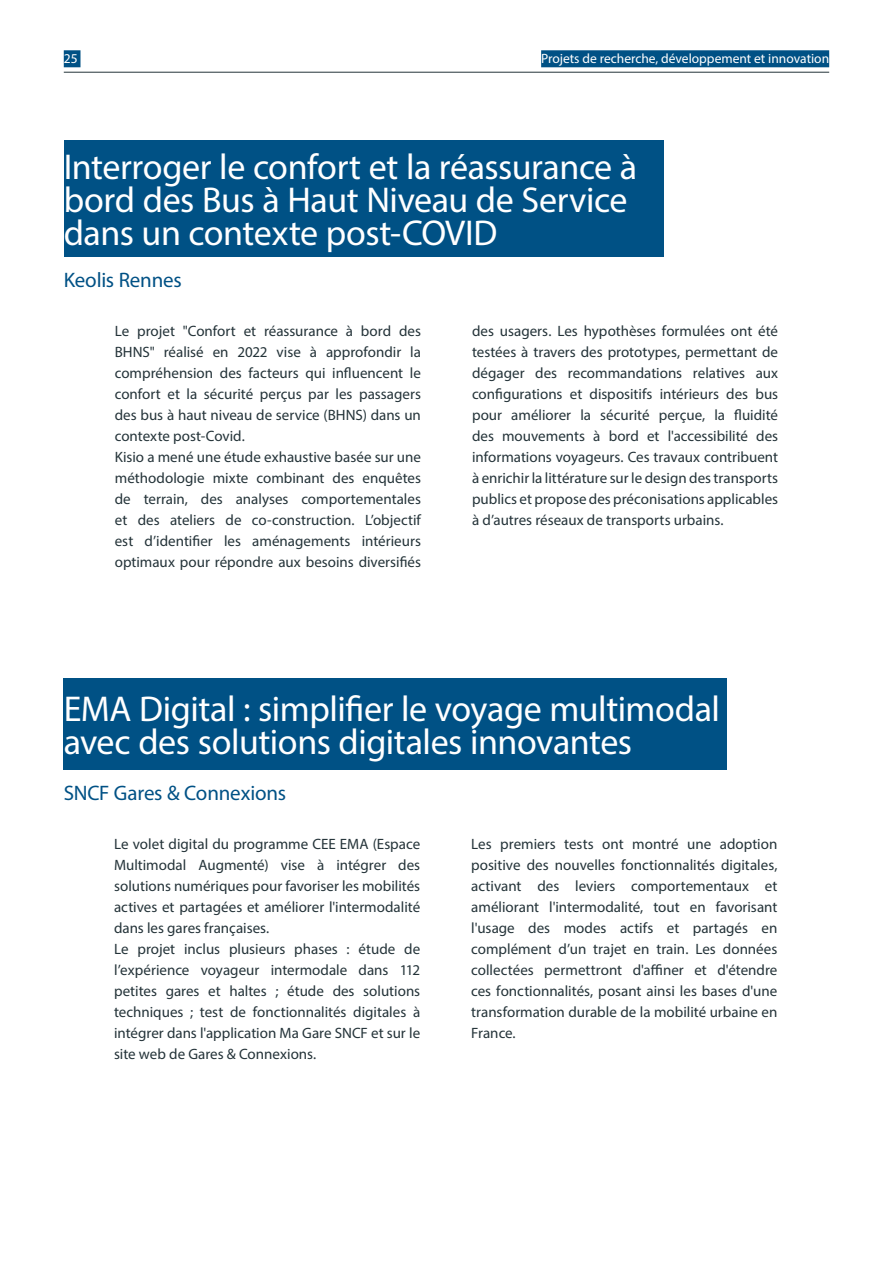
<style>
.page{position:relative;width:893px;height:1263px;background:#fff}
.page>*{position:absolute;margin:0;border:0;box-sizing:border-box;transform-origin:0 0}
.Heading_-_Align_Left{font:36px/33px "Myriad Pro";letter-spacing:-.015em;color:#fff}
.Body_Text_-_Regular__Justify{font:21px "Myriad Pro";letter-spacing:-.01em;color:#005185}
.Body_Text_-_Regular__Justify-2{font:15px/21px "Myriad Pro";color:#243339;text-align:justify}
.t1{font:13.5px "Myriad Pro";color:#fff}
</style>
<div class="page">
<div style="left:64px;top:140px;width:599px;height:116px;background:#005185"></div>
<div style="left:64px;top:678px;width:663px;height:91px;background:#005185"></div>
<hr style="left:64px;top:72px;width:765px;height:1px;background:#243339">
<div style="left:64px;top:50px;width:16px;height:17px;background:#005185"></div>
<div style="left:541px;top:50px;width:288px;height:17px;background:#005185"></div>
<p class="t1" style="left:64px;top:50px;width:15px">25</p>
<p class="t1" style="left:541px;top:50px;width:290px">Projets de recherche, développement et innovation</p>
<p class="Heading_-_Align_Left" style="left:64px;top:150px;width:575px">Interroger le confort et la réassurance à bord des Bus à Haut Niveau de Service dans un contexte post-COVID</p>
<p class="Body_Text_-_Regular__Justify" style="left:64px;top:267px;width:120px">Keolis Rennes</p>
<p class="Body_Text_-_Regular__Justify-2" style="left:115px;top:320px;width:308px">Le projet "Confort et réassurance à bord des BHNS" réalisé en 2022 vise à approfondir la compréhension des facteurs qui influencent le confort et la sécurité perçus par les passagers des bus à haut niveau de service (BHNS) dans un contexte post-Covid.</p>
<p class="Body_Text_-_Regular__Justify-2" style="left:115px;top:446px;width:308px">Kisio a mené une étude exhaustive basée sur une méthodologie mixte combinant des enquêtes de terrain, des analyses comportementales et des ateliers de co-construction. L’objectif est d’identifier les aménagements intérieurs optimaux pour répondre aux besoins diversifiés</p>
<p class="Body_Text_-_Regular__Justify-2" style="left:472px;top:320px;width:308px">des usagers. Les hypothèses formulées ont été testées à travers des prototypes, permettant de dégager des recommandations relatives aux configurations et dispositifs intérieurs des bus pour améliorer la sécurité perçue, la fluidité des mouvements à bord et l'accessibilité des informations voyageurs. Ces travaux contribuent à enrichir la littérature sur le design des transports publics et propose des préconisations applicables à d’autres réseaux de transports urbains.</p>
<p class="Heading_-_Align_Left" style="left:64px;top:691px;width:658px">EMA Digital : simplifier le voyage multimodal avec des solutions digitales innovantes</p>
<p class="Body_Text_-_Regular__Justify" style="left:64px;top:780px;width:224px">SNCF Gares &amp; Connexions</p>
<p class="Body_Text_-_Regular__Justify-2" style="left:114px;top:833px;width:308px">Le volet digital du programme CEE EMA (Espace Multimodal Augmenté) vise à intégrer des solutions numériques pour favoriser les mobilités actives et partagées et améliorer l'intermodalité dans les gares françaises.</p>
<p class="Body_Text_-_Regular__Justify-2" style="left:114px;top:938px;width:308px">Le projet inclus plusieurs phases : étude de l’expérience voyageur intermodale dans 112 petites gares et haltes ; étude des solutions techniques ; test de fonctionnalités digitales à intégrer dans l'application Ma Gare SNCF et sur le site web de Gares &amp; Connexions.</p>
<p class="Body_Text_-_Regular__Justify-2" style="left:471px;top:833px;width:308px">Les premiers tests ont montré une adoption positive des nouvelles fonctionnalités digitales, activant des leviers comportementaux et améliorant l'intermodalité, tout en favorisant l'usage des modes actifs et partagés en complément d’un trajet en train. Les données collectées permettront d'affiner et d'étendre ces fonctionnalités, posant ainsi les bases d'une transformation durable de la mobilité urbaine en France.</p>
</div>
